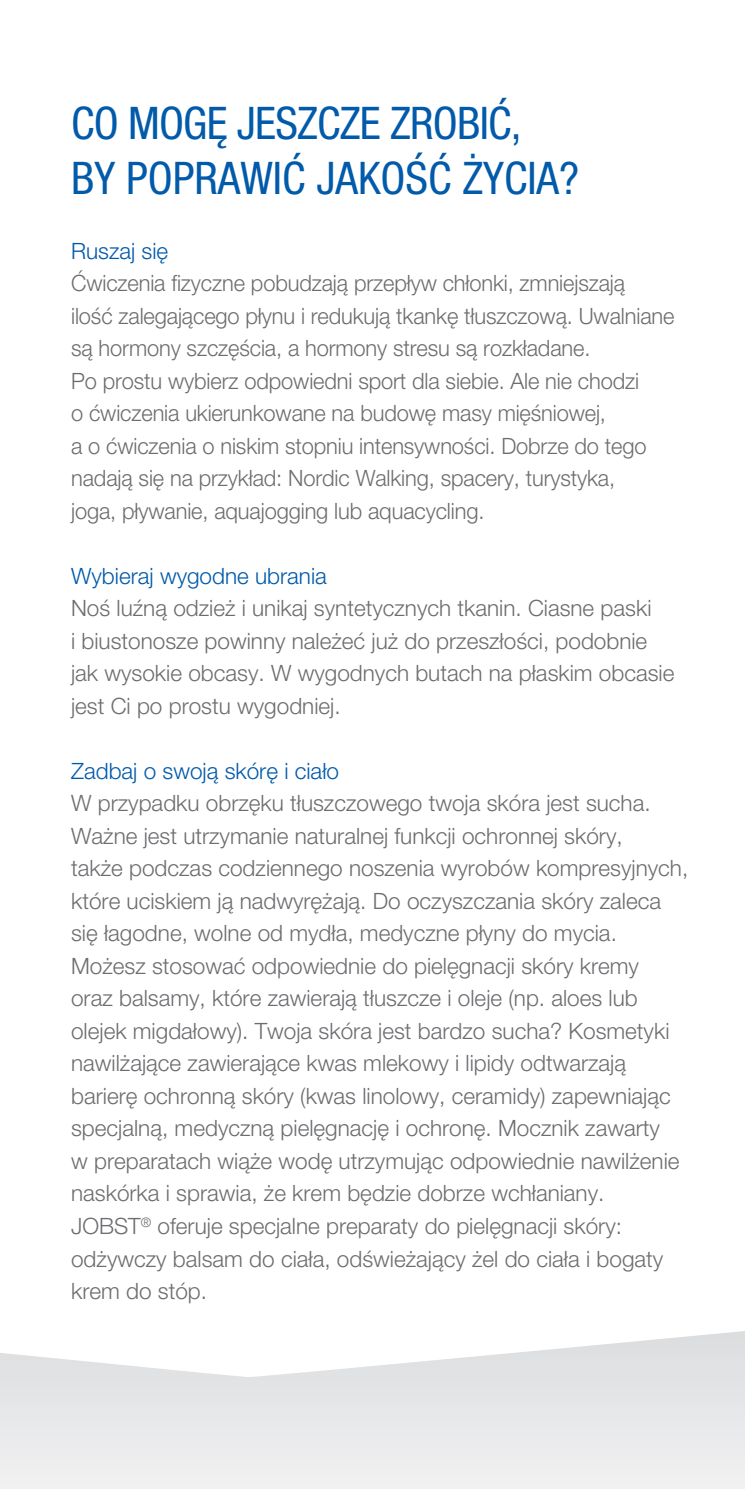
<style>
.page{position:relative;width:745px;height:1489px;background:#fff}
.page>*{position:absolute;margin:0;border:0;box-sizing:border-box;transform-origin:0 0}
.t1{font:condensed 45px/55px "Helvetica Neue LT Pro";color:#015aaa}
.t2{font:300 22.5px/32.5px "Helvetica Neue LT Pro";color:#6c6d70}
.t3{font:300 22.5px "Helvetica Neue LT Pro";color:#015aaa}
</style>
<div class="page">
<svg style="left:1px;top:1331px;width:743px;height:157px"></svg>
<img style="left:0;top:1353px;width:1px;height:135px">
<h1 class="t1" style="left:71px;top:95px;width:509px">CO MOGĘ JESZCZE ZROBIĆ,<br>BY POPRAWIĆ JAKOŚĆ ŻYCIA?</h1>
<p class="t3" style="left:71px;top:237px;width:99px">Ruszaj się</p>
<p class="t2" style="left:71px;top:266px;width:604px">Ćwiczenia fizyczne pobudzają przepływ chłonki, zmniejszają<br>ilość zalegającego płynu i redukują tkankę tłuszczową. Uwalniane są hormony szczęścia, a hormony stresu są rozkładane.<br>Po prostu wybierz odpowiedni sport dla siebie. Ale nie chodzi<br>o ćwiczenia ukierunkowane na budowę masy mięśniowej,<br>a o ćwiczenia o niskim stopniu intensywności. Dobrze do tego nadają się na przykład: Nordic Walking, spacery, turystyka,<br>joga, pływanie, aquajogging lub aquacycling.</p>
<p class="t3" style="left:71px;top:562px;width:257px">Wybieraj wygodne ubrania</p>
<p class="t2" style="left:71px;top:591px;width:604px">Noś luźną odzież i unikaj syntetycznych tkanin. Ciasne paski<br>i biustonosze powinny należeć już do przeszłości, podobnie jak wysokie obcasy. W wygodnych butach na płaskim obcasie jest Ci po prostu wygodniej.</p>
<p class="t3" style="left:71px;top:757px;width:269px">Zadbaj o swoją skórę i ciało</p>
<p class="t2" style="left:71px;top:786px;width:618px">W przypadku obrzęku tłuszczowego twoja skóra jest sucha.<br>Ważne jest utrzymanie naturalnej funkcji ochronnej skóry,<br>także podczas codziennego noszenia wyrobów kompresyjnych, które uciskiem ją nadwyrężają. Do oczyszczania skóry zaleca się łagodne, wolne od mydła, medyczne płyny do mycia.<br>Możesz stosować odpowiednie do pielęgnacji skóry kremy<br>oraz balsamy, które zawierają tłuszcze i oleje (np. aloes lub olejek migdałowy). Twoja skóra jest bardzo sucha? Kosmetyki nawilżające zawierające kwas mlekowy i lipidy odtwarzają barierę ochronną skóry (kwas linolowy, ceramidy) zapewniając specjalną, medyczną pielęgnację i ochronę. Mocznik zawarty<br>w preparatach wiąże wodę utrzymując odpowiednie nawilżenie naskórka i sprawia, że krem będzie dobrze wchłaniany.<br>JOBST<sup>®</sup> oferuje specjalne preparaty do pielęgnacji skóry: odżywczy balsam do ciała, odświeżający żel do ciała i bogaty krem do stóp.</p>
</div>
